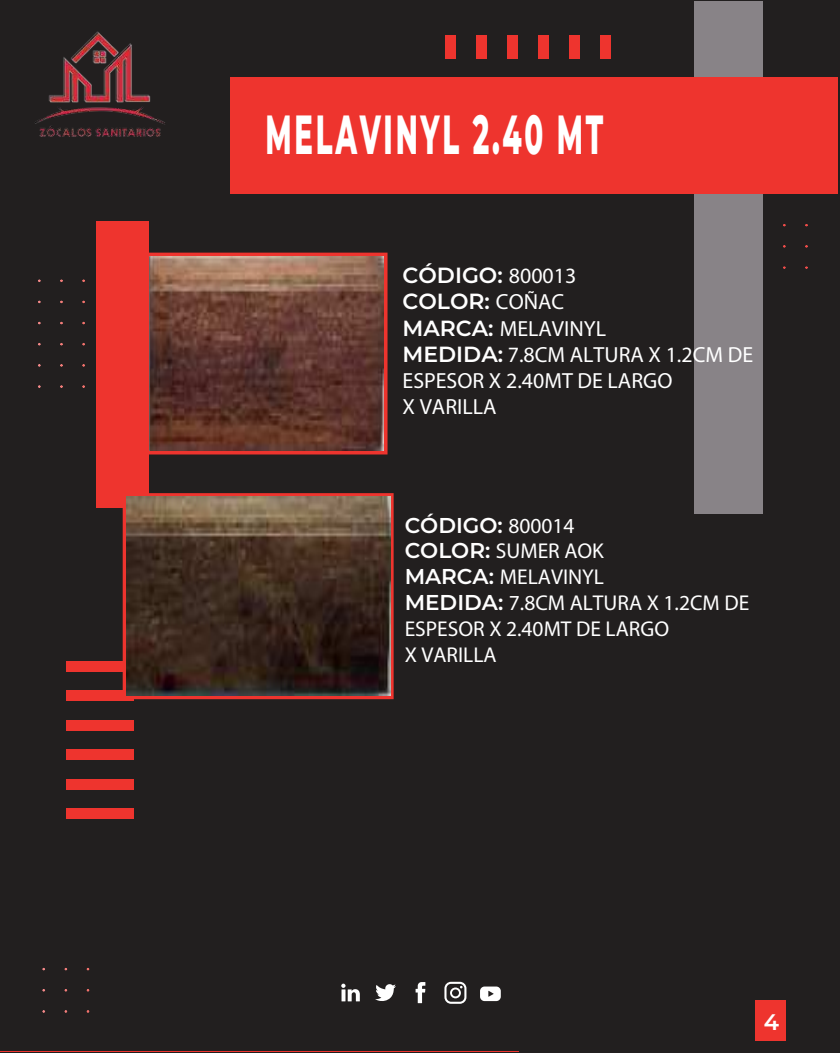
<style>
.page{position:relative;width:840px;height:1053px;background:#fff}
.page>*{position:absolute;margin:0;border:0;box-sizing:border-box;transform-origin:0 0}
.t1{font:800 55px "Montserrat";letter-spacing:.1em;color:#fff;scale:.5 1}
.t2{font:600 22.5px "Montserrat";color:#fff}
.t3{font:21.88px/26.2px "Montserrat";color:#fff}
.t4{font:21.5px/25.8px "Montserrat";color:#fff}
.s1{font-weight:600}
</style>
<div class="page">
<div style="left:0;top:0;width:839px;height:1052px;background:#221f1f"></div>
<div style="left:694px;top:1px;width:68px;height:512px;background:#888387"></div>
<hr style="left:0;top:1051px;width:518px;height:1px;background:#ee342e">
<div style="left:754px;top:1000px;width:31px;height:40px;background:#ee342e"></div>
<div style="left:96px;top:221px;width:52px;height:286px;background:#ee342e"></div>
<div style="left:231px;top:77px;width:606px;height:117px;background:#ee342e"></div>
<div style="left:66px;top:808px;width:68px;height:10px;background:#ee342e"></div>
<div style="left:66px;top:779px;width:68px;height:10px;background:#ee342e"></div>
<div style="left:66px;top:749px;width:68px;height:10px;background:#ee342e"></div>
<div style="left:66px;top:719px;width:68px;height:11px;background:#ee342e"></div>
<div style="left:66px;top:690px;width:68px;height:10px;background:#ee342e"></div>
<div style="left:66px;top:660px;width:68px;height:11px;background:#ee342e"></div>
<div style="left:445px;top:35px;width:11px;height:24px;background:#ee342e"></div>
<div style="left:476px;top:35px;width:11px;height:24px;background:#ee342e"></div>
<div style="left:507px;top:35px;width:10px;height:24px;background:#ee342e"></div>
<div style="left:538px;top:35px;width:10px;height:24px;background:#ee342e"></div>
<div style="left:568px;top:35px;width:11px;height:24px;background:#ee342e"></div>
<div style="left:599px;top:35px;width:11px;height:24px;background:#ee342e"></div>
<div style="left:113px;top:252px;width:274px;height:202px;border:4px solid #ee342e"></div>
<img style="left:35px;top:31px;width:130px;height:106px">
<div style="left:123px;top:493px;width:270px;height:206px;border:4px solid #ee342e"></div>
<svg style="left:480px;top:986px;width:20px;height:14px"></svg>
<svg style="left:375px;top:984px;width:20px;height:17px"></svg>
<svg style="left:415px;top:982px;width:10px;height:21px"></svg>
<svg style="left:444px;top:981px;width:22px;height:22px"></svg>
<svg style="left:341px;top:983px;width:19px;height:18px"></svg>
<img style="left:148px;top:256px;width:235px;height:194px">
<img style="left:127px;top:496px;width:263px;height:199px">
<h1 class="t1" style="left:265px;top:103px;width:677px">MELAVINYL 2.40 MT</h1>
<p class="t3" style="left:402px;top:262px;width:352px"><span class="s1">CÓDIGO:</span> 800013<br><span class="s1">COLOR:</span> COÑAC<br><span class="s1">MARCA:</span> MELAVINYL<br><span class="s1">MEDIDA:</span> 7.8CM ALTURA X 1.2CM DE<br>ESPESOR X 2.40MT DE LARGO<br>X VARILLA</p>
<p class="t4" style="left:404px;top:512px;width:346px"><span class="s1">CÓDIGO:</span> 800014<br><span class="s1">COLOR:</span> SUMER AOK<br><span class="s1">MARCA:</span> MELAVINYL<br><span class="s1">MEDIDA:</span> 7.8CM ALTURA X 1.2CM DE<br>ESPESOR X 2.40MT DE LARGO<br>X VARILLA</p>
<p class="t2" style="left:763px;top:1010px;width:17px">4</p>
</div>
